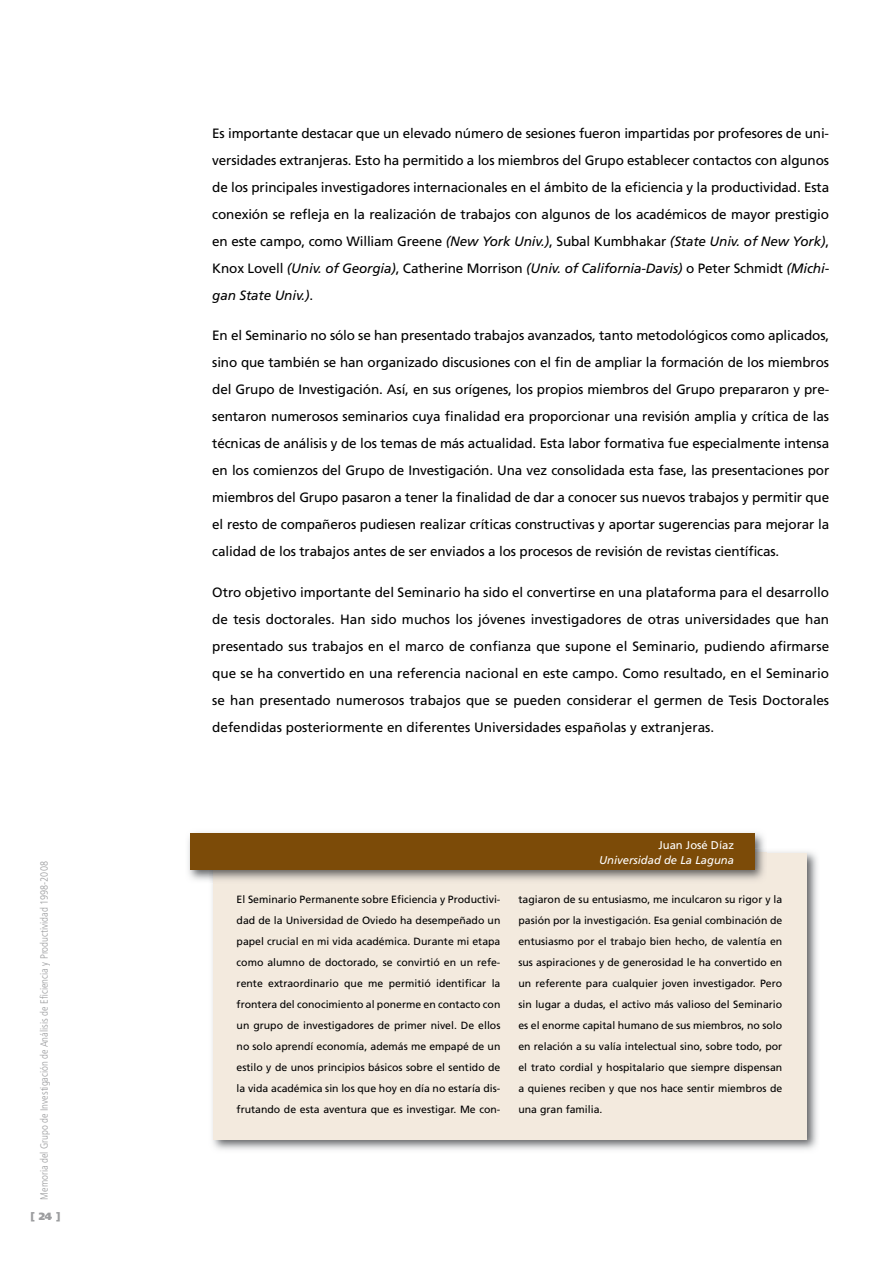
<style>
.page{position:relative;width:893px;height:1263px;background:#fff}
.page>*{position:absolute;margin:0;border:0;box-sizing:border-box;transform-origin:0 0}
.t1{font:13.5px/27px "Frutiger LT Std";letter-spacing:-.01em;color:#000;text-align:justify}
.t2{font:italic 11.25px "Frutiger LT Std";color:#fff}
.t3{font:11.25px "Frutiger LT Std";color:#fff}
.t4{font:10.5px/21px "Frutiger LT Std";color:#000;text-align:justify}
.t5{font:300 condensed 10.5px "Frutiger LT Std";color:#9c9d9f}
.t6{font:900 10.5px "Frutiger LT Std";color:#9c9d9f}
.s1{font-style:italic}
</style>
<div class="page">
<img style="left:212px;top:851px;width:606px;height:299px">
<div style="left:214px;top:853px;width:593px;height:286px;background:#f3eade"></div>
<img style="left:188px;top:832px;width:577px;height:49px">
<img style="left:214px;top:853px;width:551px;height:28px">
<div style="left:190px;top:833px;width:564px;height:37px;background:#7c4b08"></div>
<p class="t5" style="left:38px;top:1199px;width:340px;rotate:-90deg">Memoria del Grupo de Investigación de Análisis de Eficiencia y Productividad 1998-2008</p>
<p class="t6" style="left:31px;top:1210px;width:6px">[</p>
<p class="t6" style="left:56px;top:1210px;width:6px">]</p>
<p class="t1" style="left:212px;top:120px;width:618px">Es importante destacar que un elevado número de sesiones fueron impartidas por profesores de uni&shy;versidades extranjeras. Esto ha permitido a los miembros del Grupo establecer contactos con algunos de los principales investigadores internacionales en el ámbito de la eficiencia y la productividad. Esta conexión se refleja en la realización de trabajos con algunos de los académicos de mayor prestigio en este campo, como William Greene <span class="s1">(New York Univ.)</span>, Subal Kumbhakar <span class="s1">(State Univ. of New York)</span>, Knox Lovell <span class="s1">(Univ. of Georgia)</span>, Catherine Morrison <span class="s1">(Univ. of California-Davis)</span> o Peter Schmidt <span class="s1">(Michi&shy;gan State Univ.)</span>.</p>
<p class="t1" style="left:212px;top:322px;width:618px">En el Seminario no sólo se han presentado trabajos avanzados, tanto metodológicos como aplicados, sino que también se han organizado discusiones con el fin de ampliar la formación de los miembros del Grupo de Investigación. Así, en sus orígenes, los propios miembros del Grupo prepararon y pre&shy;sentaron numerosos seminarios cuya finalidad era proporcionar una revisión amplia y crítica de las técnicas de análisis y de los temas de más actualidad. Esta labor formativa fue especialmente intensa en los comienzos del Grupo de Investigación. Una vez consolidada esta fase, las presentaciones por miembros del Grupo pasaron a tener la finalidad de dar a conocer sus nuevos trabajos y permitir que el resto de compañeros pudiesen realizar críticas constructivas y aportar sugerencias para mejorar la calidad de los trabajos antes de ser enviados a los procesos de revisión de revistas científicas.</p>
<p class="t1" style="left:212px;top:579px;width:618px">Otro objetivo importante del Seminario ha sido el convertirse en una plataforma para el desarrollo de tesis doctorales. Han sido muchos los jóvenes investigadores de otras universidades que han presentado sus trabajos en el marco de confianza que supone el Seminario, pudiendo afirmarse que se ha convertido en una referencia nacional en este campo. Como resultado, en el Seminario se han presentado numerosos trabajos que se pueden considerar el germen de Tesis Doctorales defendidas posteriormente en diferentes Universidades españolas y extranjeras.</p>
<p class="t3" style="left:658px;top:838px;width:77px">Juan José Díaz</p>
<p class="t2" style="left:599px;top:853px;width:137px">Universidad de La Laguna</p>
<p class="t4" style="left:237px;top:888px;width:265px">El Seminario Permanente sobre Eficiencia y Productivi&shy;dad de la Universidad de Oviedo ha desempeñado un papel crucial en mi vida académica. Durante mi etapa como alumno de doctorado, se convirtió en un refe&shy;rente extraordinario que me permitió identificar la frontera del conocimiento al ponerme en contacto con un grupo de investigadores de primer nivel. De ellos no solo aprendí economía, además me empapé de un estilo y de unos principios básicos sobre el sentido de la vida académica sin los que hoy en día no estaría dis&shy;frutando de esta aventura que es investigar. Me con-</p>
<p class="t4" style="left:518px;top:888px;width:265px">tagiaron de su entusiasmo, me inculcaron su rigor y la pasión por la investigación. Esa genial combinación de entusiasmo por el trabajo bien hecho, de valentía en sus aspiraciones y de generosidad le ha convertido en un referente para cualquier joven investigador. Pero sin lugar a dudas, el activo más valioso del Seminario es el enorme capital humano de sus miembros, no solo en relación a su valía intelectual sino, sobre todo, por el trato cordial y hospitalario que siempre dispensan a quienes reciben y que nos hace sentir miembros de una gran familia.</p>
</div>
